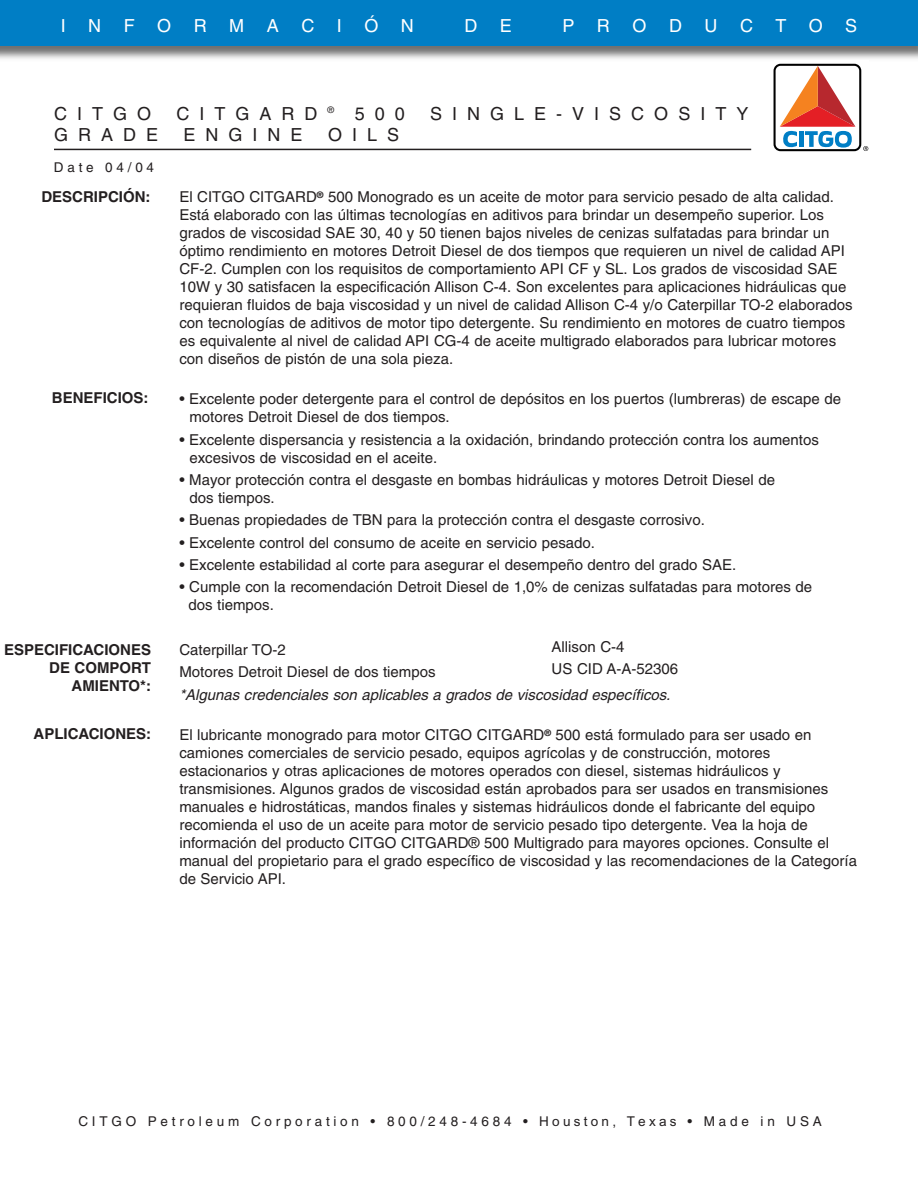
<style>
.page{position:relative;width:918px;height:1188px;background:#fff}
.page>*{position:absolute;margin:0;border:0;box-sizing:border-box;transform-origin:0 0}
.t1{font:18px "Helvetica";letter-spacing:.555em;color:#231f20}
.t2{font:18px "Helvetica";color:#fff}
.t3{font:15px/18px "Helvetica";color:#231f20}
.t4{font:700 15px/18px "Helvetica";color:#231f20;text-align:right}
.t5{font:italic 15px "Helvetica";color:#231f20}
.t6{font:13.5px "Helvetica";letter-spacing:.28em;color:#231f20}
.s1{font-family:"Arial"}
</style>
<div class="page">
<div style="left:774px;top:60px;width:94px;height:95px;background:linear-gradient(to right,#fff,#fff)"></div>
<div style="left:774px;top:64px;width:87px;height:87px;background:#fff;border:2px solid #000;border-radius:6px"></div>
<svg style="left:780px;top:66px;width:75px;height:82px"></svg>
<svg style="left:863px;top:146px;width:5px;height:5px"></svg>
<hr style="left:54px;top:149px;width:697px;height:1px;background:#231f20">
<div style="left:0;top:0;width:918px;height:46px;background:#007ec5"></div>
<p class="t2" style="left:61px;top:19px;width:7px">I</p>
<p class="t2" style="left:88px;top:19px;width:14px">N</p>
<p class="t2" style="left:124px;top:19px;width:12px">F</p>
<p class="t2" style="left:157px;top:19px;width:16px">O</p>
<p class="t2" style="left:194px;top:19px;width:14px">R</p>
<p class="t2" style="left:229px;top:19px;width:16px">M</p>
<p class="t2" style="left:267px;top:19px;width:14px">A</p>
<p class="t2" style="left:301px;top:19px;width:14px">C</p>
<p class="t2" style="left:337px;top:19px;width:7px">I</p>
<p class="t2" style="left:364px;top:19px;width:16px">Ó</p>
<p class="t2" style="left:401px;top:19px;width:14px">N</p>
<p class="t2" style="left:464px;top:19px;width:14px">D</p>
<p class="t2" style="left:500px;top:19px;width:14px">E</p>
<p class="t2" style="left:562px;top:19px;width:14px">P</p>
<p class="t2" style="left:597px;top:19px;width:14px">R</p>
<p class="t2" style="left:632px;top:19px;width:16px">O</p>
<p class="t2" style="left:669px;top:19px;width:14px">D</p>
<p class="t2" style="left:705px;top:19px;width:14px">U</p>
<p class="t2" style="left:740px;top:19px;width:14px">C</p>
<p class="t2" style="left:776px;top:19px;width:49px">T O</p>
<p class="t2" style="left:845px;top:19px;width:14px">S</p>
<p class="t1" style="left:54px;top:107px;width:99px">CITGO</p>
<p class="t1" style="left:177px;top:107px;width:230px">CITGARD <sup>®</sup> 500</p>
<p class="t1" style="left:430px;top:107px;width:320px">SINGLE-VISCOSITY</p>
<p class="t1" style="left:54px;top:128px;width:106px">GRADE</p>
<p class="t1" style="left:184px;top:128px;width:121px">ENGINE</p>
<p class="t1" style="left:328px;top:128px;width:73px">OILS</p>
<p class="t6" style="left:54px;top:163px;width:102px">Date 04/04</p>
<p class="t4" style="left:41px;top:189px;width:111px">DESCRIPCIÓN:</p>
<p class="t4" style="left:52px;top:391px;width:98px">BENEFICIOS:</p>
<p class="t4" style="left:4px;top:642px;width:148px">ESPECIFICACIONES<br>DE COMPORT<br>AMIENTO*:</p>
<p class="t4" style="left:34px;top:726px;width:119px">APLICACIONES:</p>
<p class="t3" style="left:179px;top:189px;width:675px">El CITGO CITGARD<sup>®</sup> 500 Monogrado es un aceite de motor para servicio pesado de alta calidad.<br>Está elaborado con las últimas tecnologías en aditivos para brindar un desempeño superior. Los grados de viscosidad SAE 30, 40 y 50 tienen bajos niveles de cenizas sulfatadas para brindar un óptimo rendimiento en motores Detroit Diesel de dos tiempos que requieren un nivel de calidad API CF-2. Cumplen con los requisitos de comportamiento API CF y SL. Los grados de viscosidad SAE 10W y 30 satisfacen la especificación Allison C-4. Son excelentes para aplicaciones hidráulicas que requieran fluidos de baja viscosidad y un nivel de calidad Allison C-4 y/o Caterpillar TO-2 elaborados con tecnologías de aditivos de motor tipo detergente. Su rendimiento en motores de cuatro tiempos es equivalente al nivel de calidad API CG-4 de aceite multigrado elaborados para lubricar motores con diseños de pistón de una sola pieza.</p>
<p class="t3" style="left:189px;top:392px;width:653px;text-indent:-10px">• Excelente poder detergente para el control de depósitos en los puertos (lumbreras) de escape de motores Detroit Diesel de dos tiempos.</p>
<p class="t3" style="left:189px;top:432px;width:631px;text-indent:-10px">• Excelente dispersancia y resistencia a la oxidación, brindando protección contra los aumentos excesivos de viscosidad en el aceite.</p>
<p class="t3" style="left:189px;top:472px;width:587px;text-indent:-10px">• Mayor protección contra el desgaste en bombas hidráulicas y motores Detroit Diesel de dos tiempos.</p>
<p class="t3" style="left:179px;top:513px;width:527px">• Buenas propiedades de TBN para la protección contra el desgaste corrosivo.</p>
<p class="t3" style="left:179px;top:535px;width:417px">• Excelente control del consumo de aceite en servicio pesado.</p>
<p class="t3" style="left:179px;top:557px;width:559px">• Excelente estabilidad al corte para asegurar el desempeño dentro del grado SAE.</p>
<p class="t3" style="left:189px;top:580px;width:625px;text-indent:-9px">• Cumple con la recomendación Detroit Diesel de 1,0% de cenizas sulfatadas para motores de dos tiempos.</p>
<p class="t3" style="left:179px;top:640px;width:258px;line-height:22.4px">Caterpillar TO-2<br>Motores Detroit Diesel de dos tiempos</p>
<p class="t5" style="left:179px;top:689px;width:492px">*Algunas credenciales son aplicables a grados de viscosidad específicos.</p>
<p class="t3" style="left:179px;top:727px;width:679px">El lubricante monogrado para motor CITGO CITGARD<sup>®</sup> 500 está formulado para ser usado en camiones comerciales de servicio pesado, equipos agrícolas y de construcción, motores estacionarios y otras aplicaciones de motores operados con diesel, sistemas hidráulicos y transmisiones. Algunos grados de viscosidad están aprobados para ser usados en transmisiones manuales e hidrostáticas, mandos finales y sistemas hidráulicos donde el fabricante del equipo recomienda el uso de un aceite para motor de servicio pesado tipo detergente. Vea la hoja de información del producto CITGO CITGARD® 500 Multigrado para mayores opciones. Consulte el manual del propietario para el grado específico de viscosidad y las recomendaciones de la Categoría de Servicio API.</p>
<p class="t3" style="left:552px;top:637px;width:128px;line-height:22.4px">Allison C-4<br>US CID A-A-52306</p>
<p class="t6" style="left:78px;top:1117px;width:745px">CITGO Petroleum Corporation • 800/248-4684 • <span class="s1">Houston, Texas</span> • Made in USA</p>
</div>
